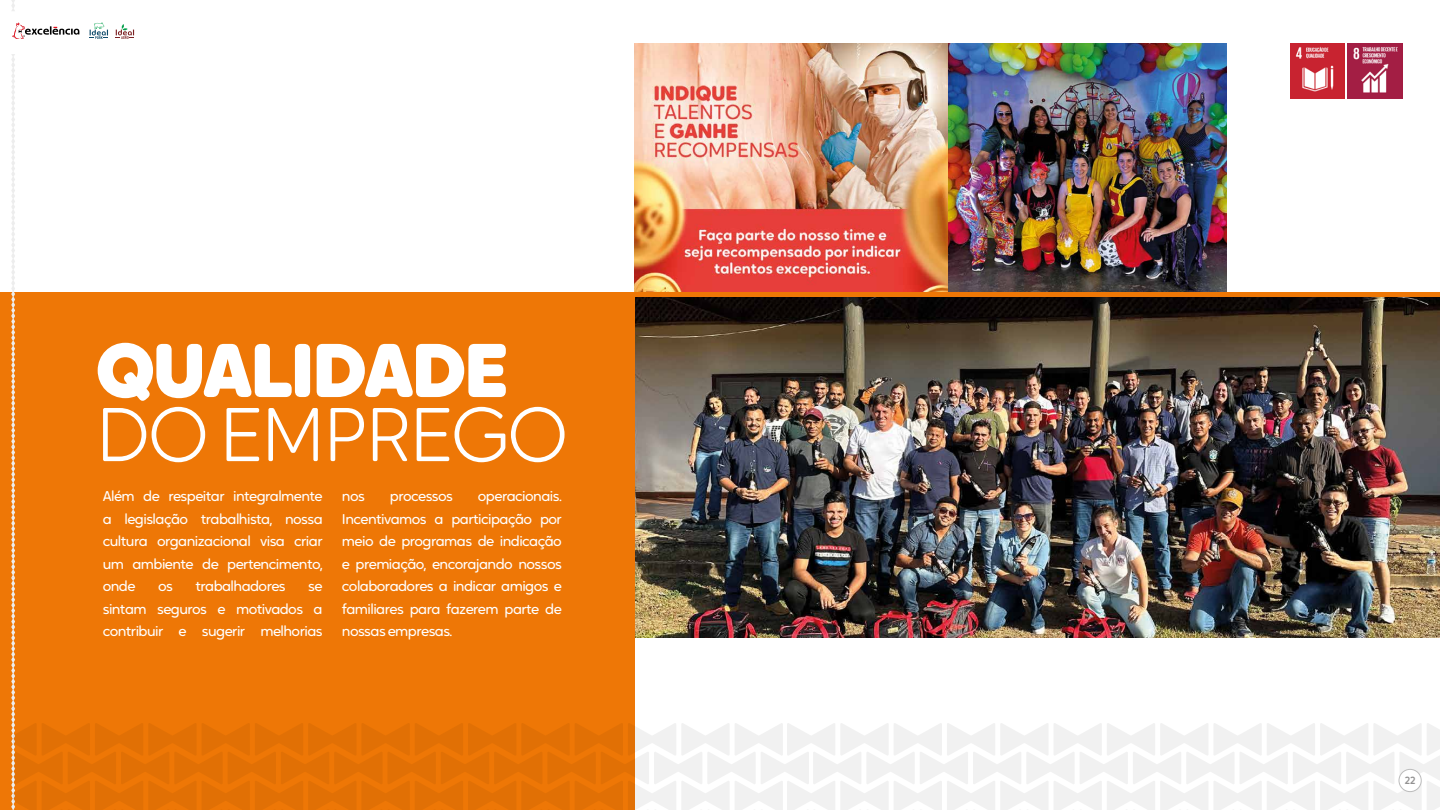
<style>
.page{position:relative;width:1440px;height:810px;background:#fff}
.page>*{position:absolute;margin:0;border:0;box-sizing:border-box;transform-origin:0 0}
.t1{font:900 75.9px "Oktah Round";color:#fff}
.t2{font:300 75.9px "Oktah Round";letter-spacing:-.04em;color:#fff}
.t3{font:14.25px/22.5px "Oktah Round";letter-spacing:-.04em;color:#fff;text-align:justify}
.t4{font:500 10.35px "Oktah Round";color:#929191}
</style>
<div class="page">
<img style="left:635px;top:44px;width:591px;height:10px">
<img style="left:1290px;top:44px;width:55px;height:10px">
<img style="left:1347px;top:44px;width:55px;height:10px">
<svg style="left:11px;top:0;width:4px;height:11px"></svg>
<img style="left:11px;top:54px;width:1429px;height:756px">
<svg style="left:12px;top:22px;width:123px;height:17px"></svg>
<div style="left:1399px;top:769px;width:22px;height:23px;background:#fff;border-radius:50%"></div>
<div style="left:1399px;top:769px;width:22px;height:23px;border:1px solid #bcbcbc;border-radius:50%"></div>
<h1 class="t1" style="left:95px;top:311px;width:416px">QUALIDADE</h1>
<h1 class="t2" style="left:95px;top:381px;width:475px">DO EMPREGO</h1>
<p class="t3" style="left:103px;top:484px;width:221px">Além de respeitar integralmente a legislação trabalhista, nossa cultura organizacional visa criar um ambiente de pertencimento, onde</p>
<p class="t3" style="left:342px;top:484px;width:221px;text-indent:136px">operacionais.<br>Incentivamos a participação por meio de programas de indicação e premiação, encorajando nossos colaboradores a indicar amigos e familiares para fazerem parte de nossas empresas.</p>
<p class="t3" style="left:342px;top:484px;width:25px">nos</p>
<p class="t3" style="left:390px;top:484px;width:65px">processos</p>
<p class="t3" style="left:158px;top:574px;width:16px">os</p>
<p class="t3" style="left:195px;top:574px;width:92px">trabalhadores</p>
<p class="t3" style="left:103px;top:574px;width:221px;text-indent:206px">se sintam seguros e motivados a contribuir e sugerir melhorias</p>
<p class="t4" style="left:1405px;top:773px;width:12px">22</p>
</div>
